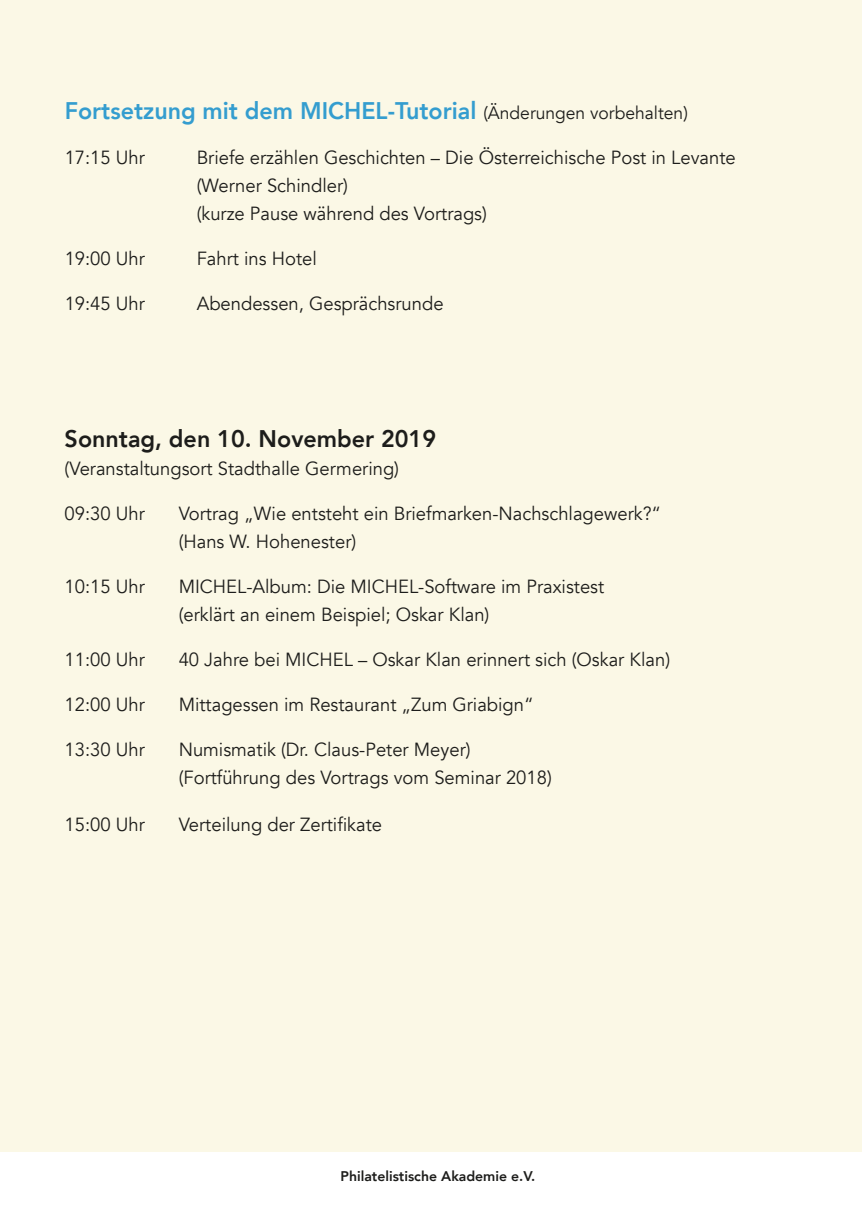
<style>
.page{position:relative;width:862px;height:1225px;background:#fff}
.page>*{position:absolute;margin:0;border:0;box-sizing:border-box;transform-origin:0 0}
.t1{font:800 24px "Avenir";color:#349dcf}
.t2{font:800 24px "Avenir";color:#1d1d1b}
.t3{font:19px/28px "Avenir";color:#1d1d1b}
.t4{font:800 14px "Avenir";color:#1d1d1b}
.s1{font-weight:400;font-size:18px;color:#1d1d1b}
</style>
<div class="page">
<div style="left:0;top:0;width:862px;height:1151px;background:#fbf8e6"></div>
<p class="t1" style="left:65px;top:92px;width:625px">Fortsetzung mit dem MICHEL-Tutorial <span class="s1">(Änderungen vorbehalten)</span></p>
<p class="t3" style="left:65px;top:144px;width:82px">17:15 Uhr</p>
<p class="t3" style="left:197px;top:144px;width:540px">Briefe erzählen Geschichten – Die Österreichische Post in Levante (Werner Schindler)<br>(kurze Pause während des Vortrags)</p>
<p class="t3" style="left:65px;top:245px;width:82px">19:00 Uhr</p>
<p class="t3" style="left:197px;top:245px;width:122px">Fahrt ins Hotel</p>
<p class="t3" style="left:65px;top:290px;width:82px">19:45 Uhr</p>
<p class="t3" style="left:197px;top:290px;width:248px">Abendessen, Gesprächsrunde</p>
<p class="t2" style="left:65px;top:420px;width:373px">Sonntag, den 10. November 2019</p>
<p class="t3" style="left:65px;top:454px;width:336px">(Veranstaltungsort Stadthalle Germering)</p>
<p class="t3" style="left:65px;top:499px;width:82px">09:30 Uhr</p>
<p class="t3" style="left:179px;top:499px;width:484px">Vortrag „Wie entsteht ein Briefmarken-Nachschlagewerk?“ (Hans W. Hohenester)</p>
<p class="t3" style="left:65px;top:572px;width:82px">10:15 Uhr</p>
<p class="t3" style="left:179px;top:572px;width:427px">MICHEL-Album: Die MICHEL-Software im Praxistest (erklärt an einem Beispiel; Oskar Klan)</p>
<p class="t3" style="left:65px;top:645px;width:82px">11:00 Uhr</p>
<p class="t3" style="left:179px;top:645px;width:493px">40 Jahre bei MICHEL – Oskar Klan erinnert sich (Oskar Klan)</p>
<p class="t3" style="left:65px;top:690px;width:82px">12:00 Uhr</p>
<p class="t3" style="left:179px;top:690px;width:356px">Mittagessen im Restaurant „Zum Griabign“</p>
<p class="t3" style="left:65px;top:735px;width:82px">13:30 Uhr</p>
<p class="t3" style="left:179px;top:735px;width:375px">Numismatik (Dr. Claus-Peter Meyer) (Fortführung des Vortrags vom Seminar 2018)</p>
<p class="t3" style="left:65px;top:810px;width:82px">15:00 Uhr</p>
<p class="t3" style="left:179px;top:810px;width:205px">Verteilung der Zertifikate</p>
<p class="t4" style="left:340px;top:1164px;width:196px">Philatelistische Akademie e.V.</p>
</div>
